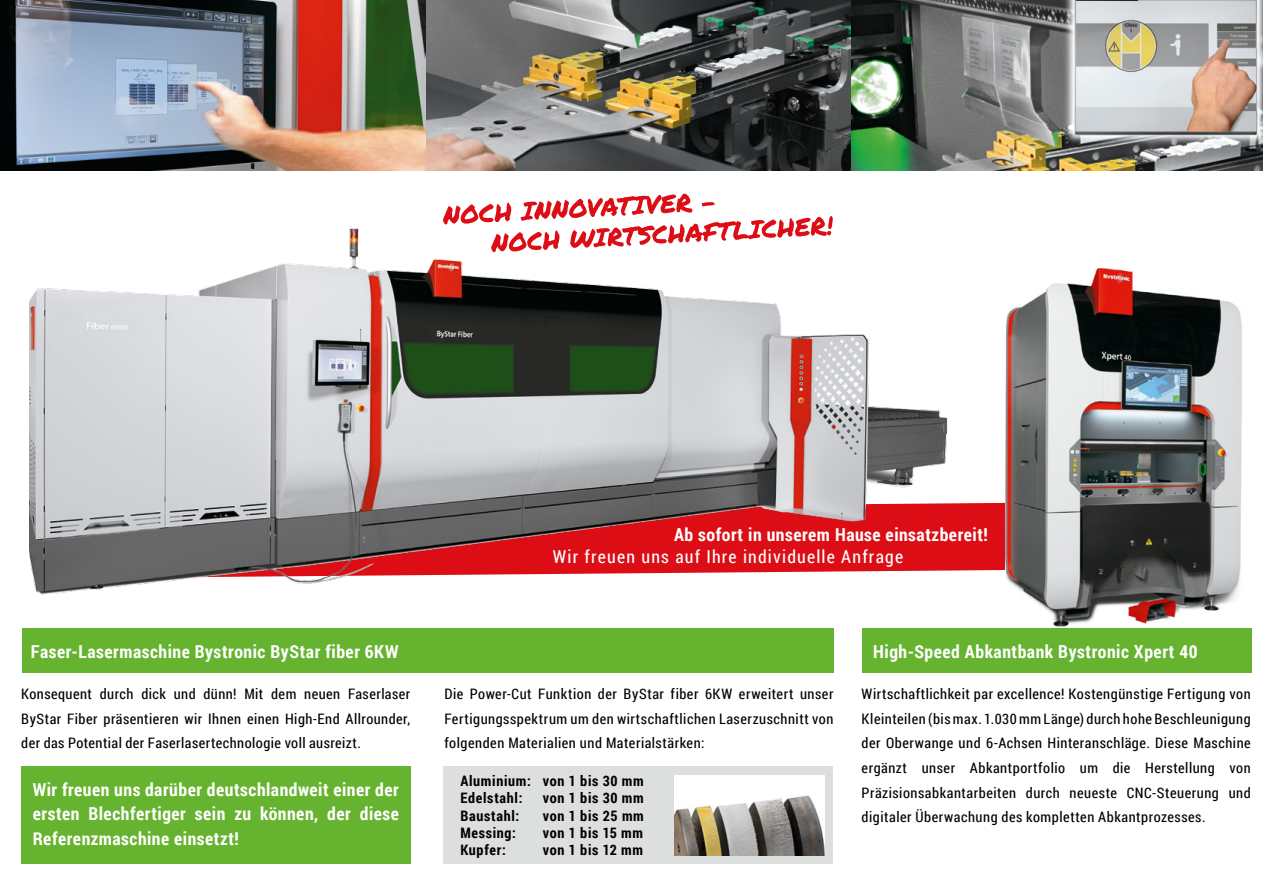
<style>
.page{position:relative;width:1263px;height:893px;background:#fff}
.page>*{position:absolute;margin:0;border:0;box-sizing:border-box;transform-origin:0 0}
.t1{font:700 17.85px/24.8px "Roboto Condensed";letter-spacing:.03em;color:#fff;text-align:justify}
.t2{font:17.85px "Roboto Condensed";letter-spacing:.065em;color:#fff}
.t3{font:14.4px/24.8px "Roboto Condensed";letter-spacing:.035em;color:#000;text-align:justify}
.t4{font:700 14.4px/17.2px "Roboto Condensed";letter-spacing:.045em;color:#000}
</style>
<div class="page">
<div style="left:443px;top:766px;width:389px;height:98px;background:#dddfdf"></div>
<div style="left:959px;top:502px;width:46px;height:69px;background:#dc0d15"></div>
<img style="left:1005px;top:268px;width:247px;height:361px">
<img style="left:29px;top:228px;width:930px;height:367px">
<div style="left:862px;top:629px;width:390px;height:44px;background:#65b32e"></div>
<div style="left:21px;top:766px;width:389px;height:98px;background:#65b32e"></div>
<div style="left:22px;top:629px;width:811px;height:44px;background:#65b32e"></div>
<img style="left:0;top:0;width:1263px;height:170px">
<svg style="left:443px;top:193px;width:390px;height:59px"></svg>
<div style="left:674px;top:775px;width:150px;height:80px;background:#fff"></div>
<img style="left:674px;top:795px;width:150px;height:60px">
<p class="t1" style="left:31px;top:639px;width:369px">Faser-Lasermaschine Bystronic ByStar fiber 6KW</p>
<p class="t3" style="left:21px;top:681px;width:391px">Konsequent durch dick und dünn! Mit dem neuen Faserlaser ByStar Fiber präsentieren wir Ihnen einen High-End Allrounder, der das Potential der Faserlasertechnologie voll ausreizt.</p>
<p class="t1" style="left:33px;top:776px;width:368px">Wir freuen uns darüber deutschlandweit einer der ersten Blechfertiger sein zu können, der diese Referenzmaschine einsetzt!</p>
<p class="t1" style="left:674px;top:521px;width:315px">Ab sofort in unserem Hause einsatzbereit!</p>
<p class="t2" style="left:553px;top:544px;width:352px">Wir freuen uns auf Ihre individuelle Anfrage</p>
<p class="t3" style="left:444px;top:681px;width:391px">Die Power-Cut Funktion der ByStar fiber 6KW erweitert unser Fertigungsspektrum um den wirtschaftlichen Laserzuschnitt von folgenden Materialien und Materialstärken:</p>
<p class="t4" style="left:460px;top:772px;width:185px">Aluminium: von 1 bis 30 mm<br>Edelstahl:</p>
<p class="t4" style="left:543px;top:789px;width:103px">von 1 bis 30 mm</p>
<p class="t4" style="left:460px;top:806px;width:60px">Baustahl:</p>
<p class="t4" style="left:543px;top:806px;width:103px">von 1 bis 25 mm</p>
<p class="t4" style="left:460px;top:824px;width:57px">Messing:</p>
<p class="t4" style="left:543px;top:824px;width:102px">von 1 bis 15 mm</p>
<p class="t4" style="left:460px;top:841px;width:47px">Kupfer:</p>
<p class="t4" style="left:543px;top:841px;width:102px">von 1 bis 12 mm</p>
<p class="t1" style="left:873px;top:639px;width:326px">High-Speed Abkantbank Bystronic Xpert 40</p>
<p class="t3" style="left:862px;top:681px;width:391px">Wirtschaftlichkeit par excellence! Kostengünstige Fertigung von Kleinteilen (bis max. 1.030 mm Länge) durch hohe Beschleunigung der Oberwange und 6-Achsen Hinteranschläge. Diese Maschine ergänzt unser Abkantportfolio um die Herstellung von Präzisionsabkantarbeiten durch neueste CNC-Steuerung und digitaler Überwachung des kompletten Abkantprozesses.</p>
</div>
